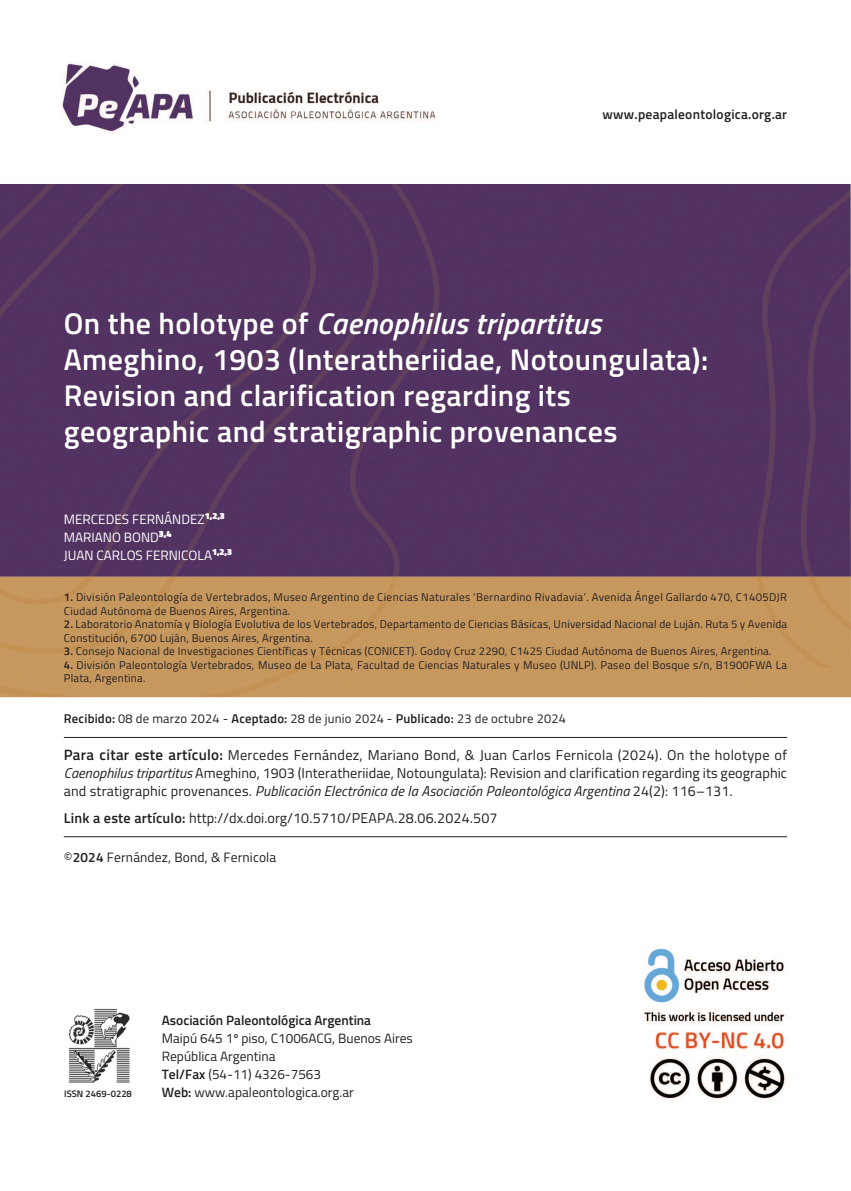
<style>
.page{position:relative;width:851px;height:1191px;background:#fff}
.page>*{position:absolute;margin:0;border:0;box-sizing:border-box;transform-origin:0 0}
.t1{font:600 30px/36px "Titillium";letter-spacing:.015em;color:#fff}
.t2{font:14.25px/18px "Titillium";letter-spacing:.005em;color:#231f20;text-align:justify}
.t3{font:13.5px/18px "Titillium";color:#231f20}
.t4{font:13.5px/18px "Titillium";color:#fff}
.t5{font:600 13.5px "Titillium";color:#231f20}
.t6{font:600 13.5px "Titillium";letter-spacing:.02em;color:#231f20}
.t7{font:12.75px "Titillium";letter-spacing:.015em;color:#231f20}
.t8{font:11.25px/13.5px "Titillium";letter-spacing:.02em;color:#231f20}
.t9{font:600 9.45px "Titillium";color:#231f20}
.s1{font-style:italic}
.s2{font-weight:600}
.s3{font-weight:600;font-size:15px}
</style>
<div class="page">
<img style="left:69px;top:1008px;width:61px;height:75px">
<img style="left:0;top:184px;width:850px;height:513px">
<hr style="left:64px;top:737px;width:723px;height:1px;background:#231f20">
<hr style="left:64px;top:836px;width:723px;height:1px;background:#231f20">
<img style="left:62px;top:63px;width:374px;height:70px">
<img style="left:644px;top:948px;width:145px;height:153px">
<p class="t6" style="left:602px;top:106px;width:186px">www.peapaleontologica.org.ar</p>
<h1 class="t1" style="left:64px;top:306px;width:645px">On the holotype of <span class="s1">Caenophilus tripartitus </span>Ameghino, 1903 (Interatheriidae, Notoungulata):<br>Revision and clarification regarding its geographic and stratigraphic provenances</h1>
<p class="t4" style="left:64px;top:510px;width:170px">MERCEDES FERNÁNDEZ<sup>1,2,3<br></sup>MARIANO BOND<sup>3,4<br></sup>JUAN CARLOS FERNICOLA<sup>1,2,3</sup></p>
<p class="t8" style="left:64px;top:591px;width:724px"><span class="s2">1.</span> División Paleontología de Vertebrados, Museo Argentino de Ciencias Naturales ‘Bernardino Rivadavia’. Avenida Ángel Gallardo 470, C1405DJR<br>Ciudad Autónoma de Buenos Aires, Argentina.</p>
<p class="t8" style="left:64px;top:618px;width:724px"><span class="s2">2.</span> Laboratorio Anatomía y Biología Evolutiva de los Vertebrados, Departamento de Ciencias Básicas, Universidad Nacional de Luján. Ruta 5 y Avenida<br>Constitución, 6700 Luján, Buenos Aires, Argentina.</p>
<p class="t8" style="left:64px;top:645px;width:709px"><span class="s2">3.</span> Consejo Nacional de Investigaciones Científicas y Técnicas (CONICET). Godoy Cruz 2290, C1425 Ciudad Autónoma de Buenos Aires, Argentina.</p>
<p class="t8" style="left:64px;top:658px;width:724px"><span class="s2">4.</span> División Paleontología Vertebrados, Museo de La Plata, Facultad de Ciencias Naturales y Museo (UNLP). Paseo del Bosque s/n, B1900FWA La<br>Plata, Argentina.</p>
<p class="t7" style="left:64px;top:711px;width:503px"><span class="s2">Recibido:</span> 08 de marzo 2024 - <span class="s2">Aceptado:</span> 28 de junio 2024 - <span class="s2">Publicado:</span> 23 de octubre 2024</p>
<p class="t2" style="left:64px;top:746px;width:724px"><span class="s3">Para citar este artículo:</span> Mercedes Fernández, Mariano Bond, &amp; Juan Carlos Fernicola (2024). On the holotype of <span class="s1">Caenophilus tripartitus</span> Ameghino, 1903 (Interatheriidae, Notoungulata): Revision and clarification regarding its geographic and stratigraphic provenances. <span class="s1">Publicación Electrónica de la Asociación Paleontológica Argentina</span> 24(2): 116–131.</p>
<p class="t2" style="left:64px;top:808px;width:435px"><span class="s2">Link a este artículo:</span> http://dx.doi.org/10.5710/PEAPA.28.06.2024.507</p>
<p class="t3" style="left:64px;top:848px;width:214px">©<span class="s2">2024</span> Fernández, Bond, &amp; Fernicola</p>
<p class="t9" style="left:64px;top:1088px;width:69px">ISSN 2469-0228</p>
<p class="t5" style="left:162px;top:1013px;width:211px">Asociación Paleontológica Argentina</p>
<p class="t3" style="left:162px;top:1029px;width:252px">Maipú 645 1º piso, C1006ACG, Buenos Aires<br>República Argentina<br><span class="s2">Tel/Fax</span> (54-11) 4326-7563<br><span class="s2">Web:</span> www.apaleontologica.org.ar</p>
</div>
